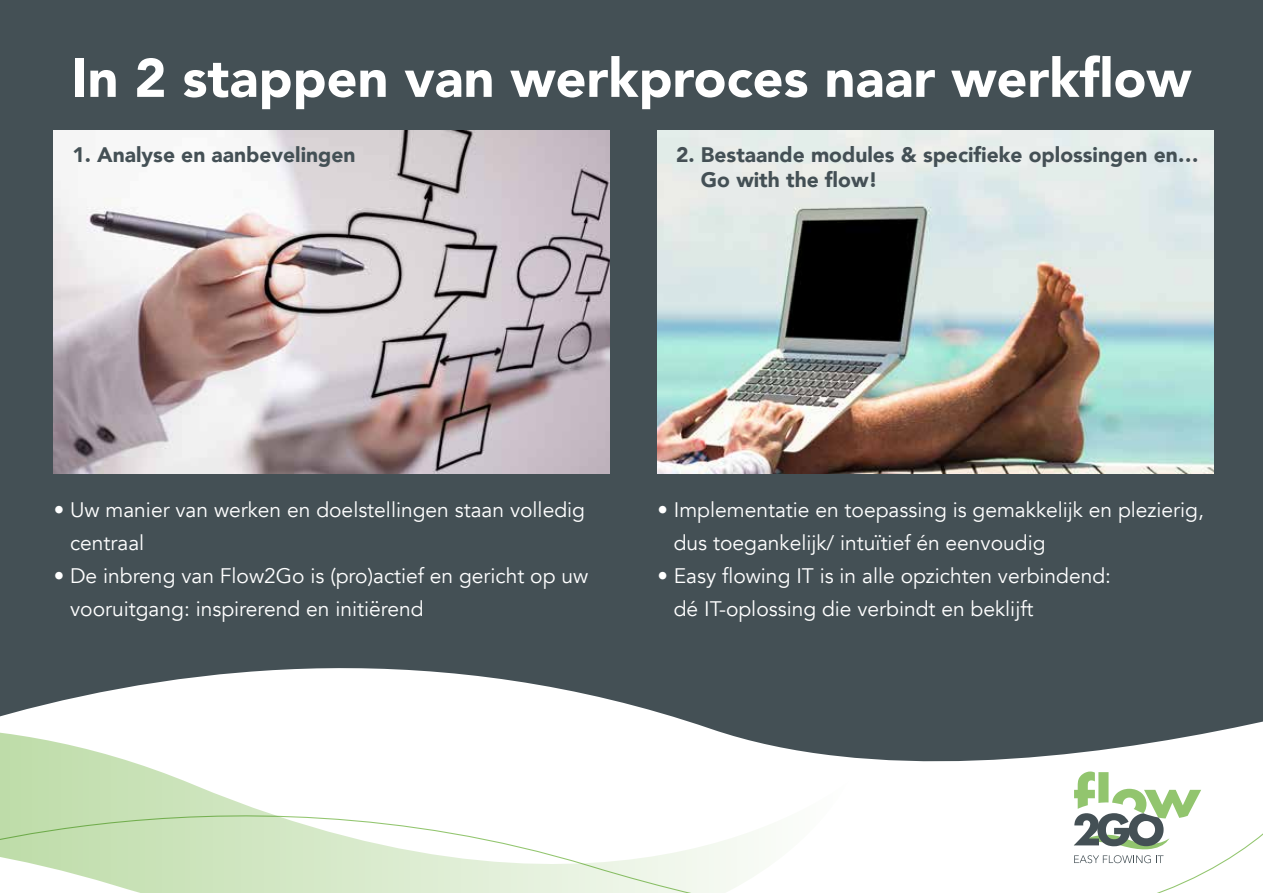
<style>
.page{position:relative;width:1263px;height:893px;background:#fff}
.page>*{position:absolute;margin:0;border:0;box-sizing:border-box;transform-origin:0 0}
.t1{font:900 54px "Avenir";color:#fff}
.t2{font:21px/33px "Avenir";color:#fff}
.t3{font:900 21px/25.5px "Avenir";color:#445055}
</style>
<div class="page">
<div style="left:0;top:0;width:1263px;height:792px;background:#445055"></div>
<img style="left:54px;top:131px;width:556px;height:342px">
<img style="left:657px;top:131px;width:556px;height:342px">
<svg style="left:0;top:668px;width:1263px;height:83px"></svg>
<svg style="left:849px;top:751px;width:414px;height:142px"></svg>
<svg style="left:0;top:725px;width:849px;height:168px"></svg>
<h1 class="t1" style="left:72px;top:32px;width:1121px">In 2 stappen van werkproces naar werkflow</h1>
<p class="t3" style="left:72px;top:141px;width:285px">1. Analyse en aanbevelingen</p>
<p class="t3" style="left:701px;top:141px;width:499px;text-indent:-25px">2. Bestaande modules &amp; specifieke oplossingen en…<br>Go with the flow!</p>
<p class="t2" style="left:70px;top:494px;width:516px;text-indent:-16px">• Uw manier van werken en doelstellingen staan volledig centraal</p>
<p class="t2" style="left:70px;top:560px;width:520px;text-indent:-16px">• De inbreng van Flow2Go is (pro)actief en gericht op uw vooruitgang: inspirerend en initiërend</p>
<p class="t2" style="left:674px;top:494px;width:532px;text-indent:-16px">• Implementatie en toepassing is gemakkelijk en plezierig, dus toegankelijk/ intuïtief én eenvoudig</p>
<p class="t2" style="left:674px;top:560px;width:439px;text-indent:-16px">• Easy flowing IT is in alle opzichten verbindend: dé IT-oplossing die verbindt en beklijft</p>
</div>
